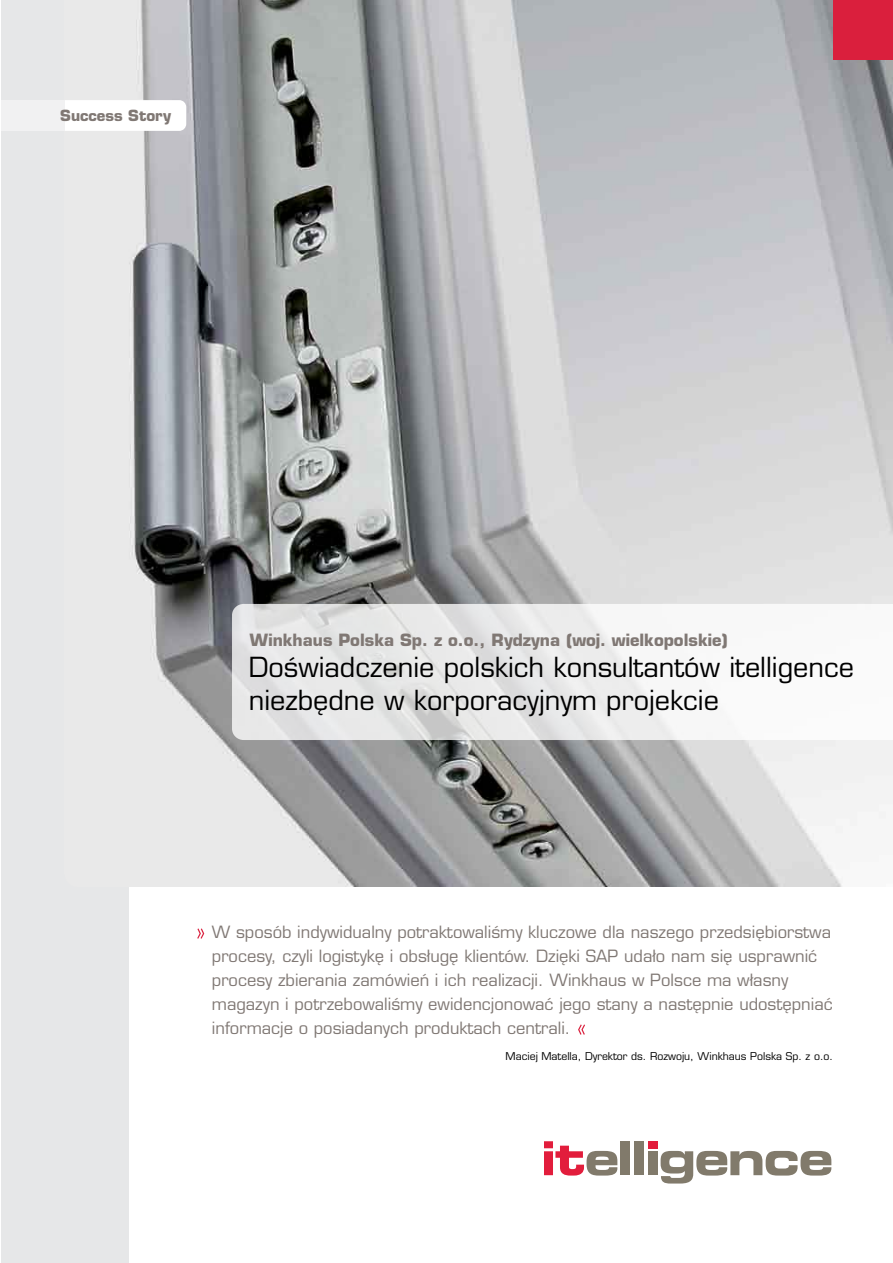
<style>
.page{position:relative;width:893px;height:1263px;background:#fff}
.page>*{position:absolute;margin:0;border:0;box-sizing:border-box;transform-origin:0 0}
.t1{font:500 27px/32.4px "Eurostile LTCE";color:#000}
.t2{font:500 16.5px/24px "Eurostile LTCE";color:#807874}
.t3{font:700 16.5px "Eurostile LTCE";color:#807874}
.t4{font:700 15px "Eurostile LTCE";color:#807874}
.t5{font:500 10.5px "Eurostile LTCE";color:#000}
</style>
<div class="page">
<div style="left:1px;top:0;width:127px;height:1263px;background:#e6e7e8"></div>
<img style="left:128px;top:0;width:765px;height:887px">
<svg style="left:544px;top:1141px;width:73px;height:34px"></svg>
<div style="left:621px;top:1141px;width:9px;height:34px;background:#817a6b"></div>
<div style="left:634px;top:1141px;width:9px;height:34px;background:#817a6b"></div>
<div style="left:648px;top:1141px;width:9px;height:7px;background:#e21d3c"></div>
<div style="left:648px;top:1151px;width:9px;height:24px;background:#817a6b"></div>
<svg style="left:661px;top:1151px;width:170px;height:32px"></svg>
<div style="left:55px;top:100px;width:131px;height:31px;background:#fff;border-radius:7px"></div>
<svg style="left:232px;top:604px;width:661px;height:136px"></svg>
<div style="left:1px;top:100px;width:64px;height:31px;background:#f1f1f2"></div>
<div style="left:833px;top:0;width:60px;height:60px;background:#da1f3d"></div>
<svg style="left:197px;top:928px;width:7px;height:11px"></svg>
<svg style="left:578px;top:1024px;width:7px;height:11px"></svg>
<p class="t4" style="left:60px;top:106px;width:112px">Success Story</p>
<p class="t3" style="left:250px;top:630px;width:480px">Winkhaus Polska Sp. z o.o., Rydzyna (woj. wielkopolskie)</p>
<h1 class="t1" style="left:249px;top:651px;width:607px">Doświadczenie polskich konsultantów itelligence niezbędne w korporacyjnym projekcie</h1>
<p class="t2" style="left:212px;top:920px;width:622px">W sposób indywidualny potraktowaliśmy kluczowe dla naszego przedsiębiorstwa procesy, czyli logistykę i obsługę klientów. Dzięki SAP udało nam się usprawnić procesy zbierania zamówień i ich realizacji. Winkhaus w Polsce ma własny magazyn i potrzebowaliśmy ewidencjonować jego stany a następnie udostępniać informacje o posiadanych produktach centrali.</p>
<p class="t5" style="left:506px;top:1049px;width:329px">Maciej Matella, Dyrektor ds. Rozwoju, Winkhaus Polska Sp. z o.o.</p>
</div>
